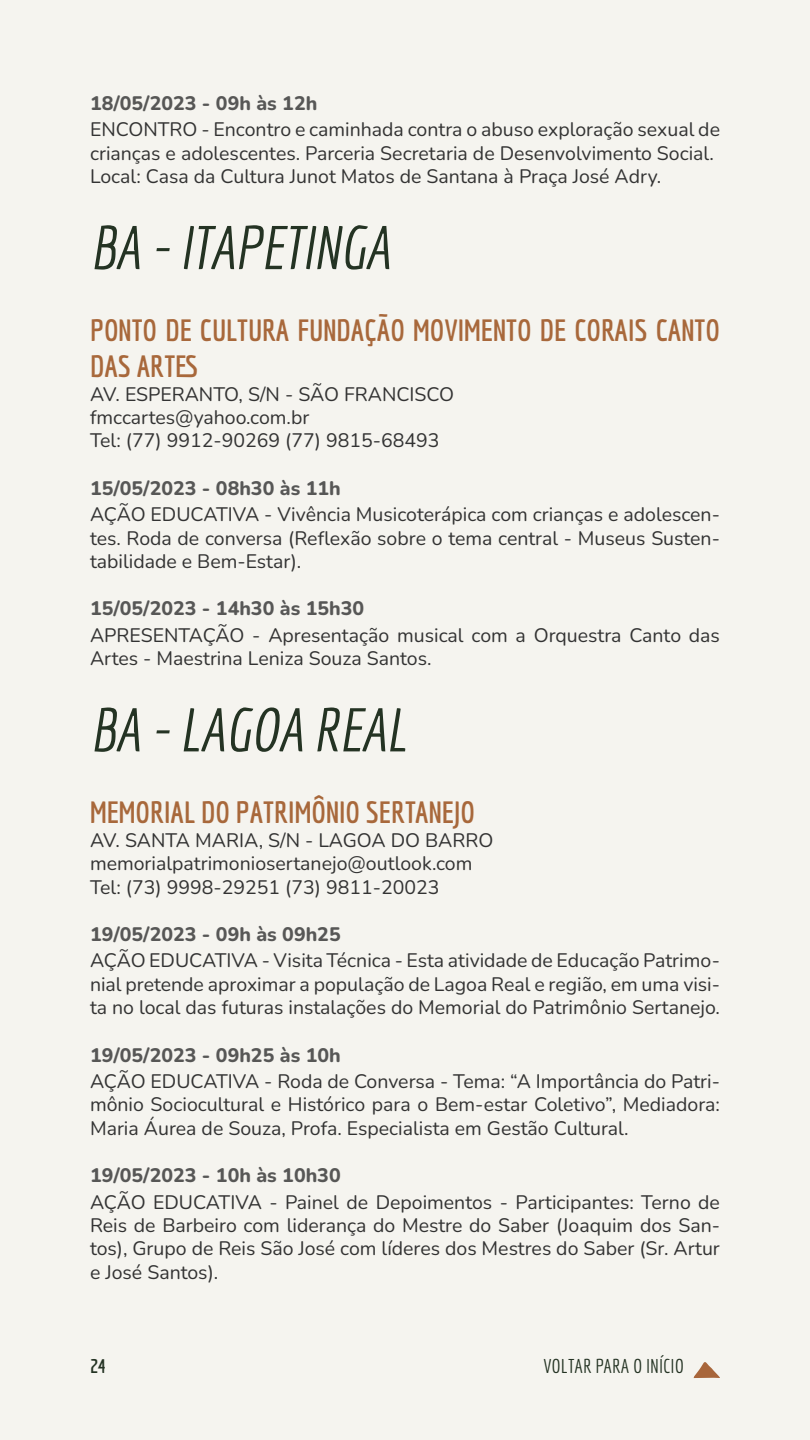
<style>
.page{position:relative;width:810px;height:1440px;background:#f5f4ef}
.page>*{position:absolute;margin:0;border:0;box-sizing:border-box;transform-origin:0 0}
.t1{font:italic 60px "Economica";letter-spacing:-.02em;color:#243323}
.t2{font:700 30px/36px "Economica";color:#a8683b}
.t3{font:19.5px/23.4px "Nunito";color:#333}
.t4{font:800 19.5px "Nunito";color:#575756}
.t5{font:19.5px "Economica";color:#243323}
.t6{font:700 19.5px "Economica";color:#243323}
</style>
<div class="page">
<svg style="left:694px;top:1362px;width:26px;height:16px"></svg>
<p class="t4" style="left:90px;top:89px;width:229px">18/05/2023 - 09h às 12h</p>
<p class="t3" style="left:90px;top:117px;width:632px">ENCONTRO - Encontro e caminhada contra o abuso exploração sexual de crianças e adolescentes. Parceria Secretaria de Desenvolvimento Social.<br>Local: Casa da Cultura Junot Matos de Santana à Praça José Adry.</p>
<h1 class="t1" style="left:90px;top:214px;width:302px">BA - ITAPETINGA</h1>
<h2 class="t2" style="left:90px;top:312px;width:631px">PONTO DE CULTURA FUNDAÇÃO MOVIMENTO DE CORAIS CANTO<br>DAS ARTES</h2>
<p class="t3" style="left:90px;top:381px;width:366px">AV. ESPERANTO, S/N - SÃO FRANCISCO fmccartes@yahoo.com.br<br>Tel: (77) 9912-90269 (77) 9815-68493</p>
<p class="t4" style="left:90px;top:475px;width:252px">15/05/2023 - 08h30 às 11h</p>
<p class="t3" style="left:90px;top:502px;width:632px;text-align:justify">AÇÃO EDUCATIVA - Vivência Musicoterápica com crianças e adolescen&shy;tes. Roda de conversa (Reflexão sobre o tema central - Museus Susten&shy;tabilidade e Bem-Estar).</p>
<p class="t4" style="left:90px;top:595px;width:276px">15/05/2023 - 14h30 às 15h30</p>
<p class="t3" style="left:90px;top:623px;width:632px">APRESENTAÇÃO - Apresentação musical com a Orquestra Canto das<br>Artes - Maestrina Leniza Souza Santos.</p>
<h1 class="t1" style="left:90px;top:696px;width:319px">BA - LAGOA REAL</h1>
<h2 class="t2" style="left:90px;top:794px;width:387px">MEMORIAL DO PATRIMÔNIO SERTANEJO</h2>
<p class="t3" style="left:90px;top:828px;width:405px">AV. SANTA MARIA, S/N - LAGOA DO BARRO memorialpatrimoniosertanejo@outlook.com<br>Tel: (73) 9998-29251 (73) 9811-20023</p>
<p class="t4" style="left:90px;top:921px;width:252px">19/05/2023 - 09h às 09h25</p>
<p class="t3" style="left:90px;top:948px;width:632px;text-align:justify">AÇÃO EDUCATIVA - Visita Técnica - Esta atividade de Educação Patrimo&shy;nial pretende aproximar a população de Lagoa Real e região, em uma visi&shy;ta no local das futuras instalações do Memorial do Patrimônio Sertanejo.</p>
<p class="t4" style="left:90px;top:1041px;width:252px">19/05/2023 - 09h25 às 10h</p>
<p class="t3" style="left:90px;top:1069px;width:632px;text-align:justify">AÇÃO EDUCATIVA - Roda de Conversa - Tema: “A Importância do Patri&shy;mônio Sociocultural e Histórico para o Bem-estar Coletivo”, Mediadora:<br>Maria Áurea de Souza, Profa. Especialista em Gestão Cultural.</p>
<p class="t4" style="left:90px;top:1162px;width:252px">19/05/2023 - 10h às 10h30</p>
<p class="t3" style="left:90px;top:1189px;width:632px;text-align:justify">AÇÃO EDUCATIVA - Painel de Depoimentos - Participantes: Terno de Reis de Barbeiro com liderança do Mestre do Saber (Joaquim dos San&shy;tos), Grupo de Reis São José com líderes dos Mestres do Saber (Sr. Artur e José Santos).</p>
<p class="t6" style="left:90px;top:1354px;width:17px">24</p>
<p class="t5" style="left:544px;top:1354px;width:142px">VOLTAR PARA O INÍCIO</p>
</div>
